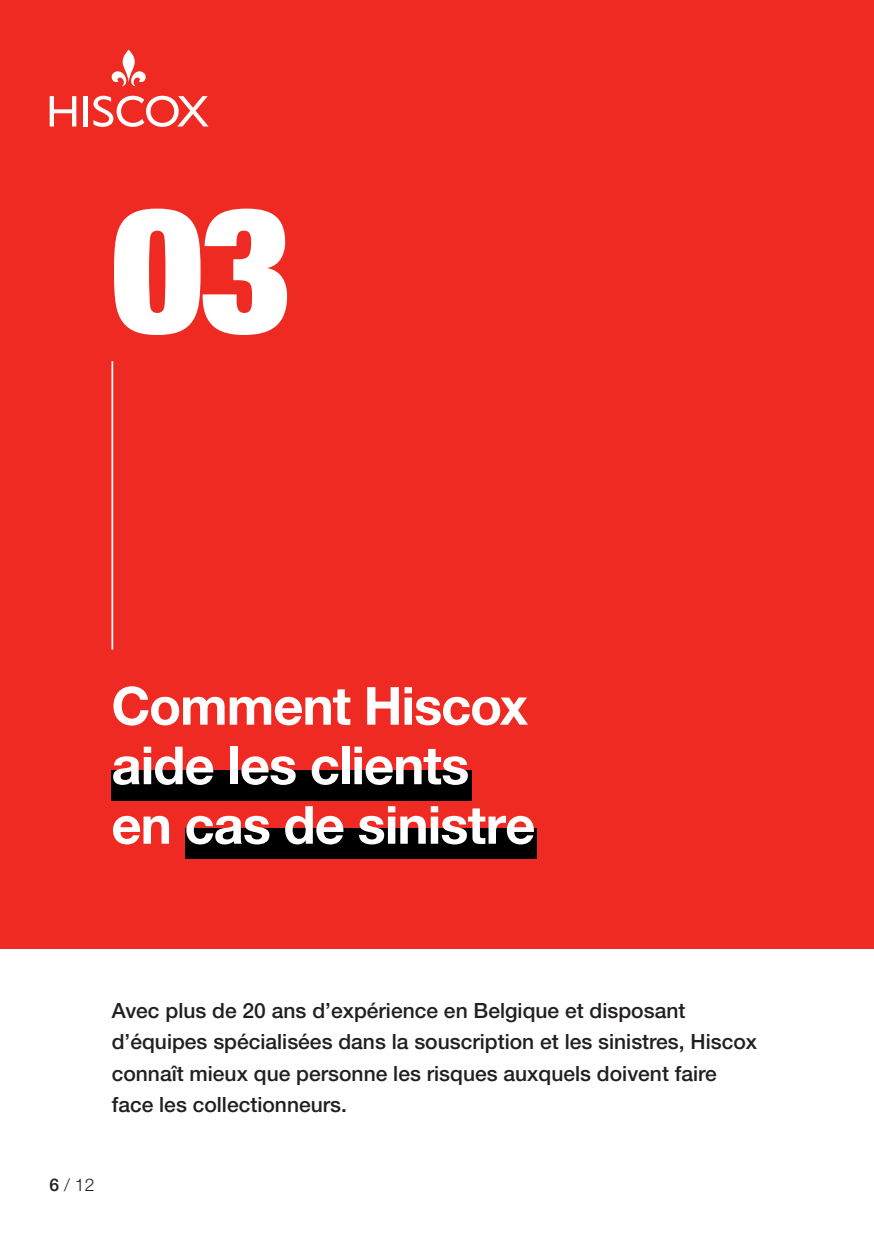
<style>
.page{position:relative;width:874px;height:1241px;background:#fff}
.page>*{position:absolute;margin:0;border:0;box-sizing:border-box;transform-origin:0 0}
.t1{font:900 condensed 175px "Helvetica Neue LT Std";color:#fff}
.t2{font:700 52.5px/59.5px "Helvetica Neue LT Std";letter-spacing:-.02em;color:#fff}
.t3{font:500 21px/31.5px "Helvetica Neue LT Std";color:#231f20}
.t4{font:300 17.5px "Helvetica Neue LT Std";color:#231f20}
.s1{font-weight:500}
</style>
<div class="page">
<div style="left:0;top:0;width:873px;height:948px;background:#ee2a23"></div>
<div style="left:185px;top:828px;width:351px;height:30px;background:#000001"></div>
<div style="left:112px;top:770px;width:359px;height:30px;background:#000001"></div>
<hr style="left:111px;top:361px;width:2px;height:288px;background:#fff">
<svg style="left:112px;top:50px;width:34px;height:36px"></svg>
<hr style="left:83px;top:96px;width:4px;height:30px;background:#fff">
<svg style="left:50px;top:96px;width:26px;height:30px"></svg>
<svg style="left:93px;top:96px;width:115px;height:31px"></svg>
<h1 class="t1" style="left:112px;top:158px;width:180px">03</h1>
<h2 class="t2" style="left:111px;top:675px;width:425px">Comment Hiscox aide les clients en cas de sinistre</h2>
<p class="t3" style="left:112px;top:994px;width:646px">Avec plus de 20 ans d’expérience en Belgique et disposant d’équipes spécialisées dans la souscription et les sinistres, Hiscox connaît mieux que personne les risques auxquels doivent faire face les collectionneurs.</p>
<p class="t4" style="left:50px;top:1173px;width:46px"><span class="s1">6</span> / 12</p>
</div>
